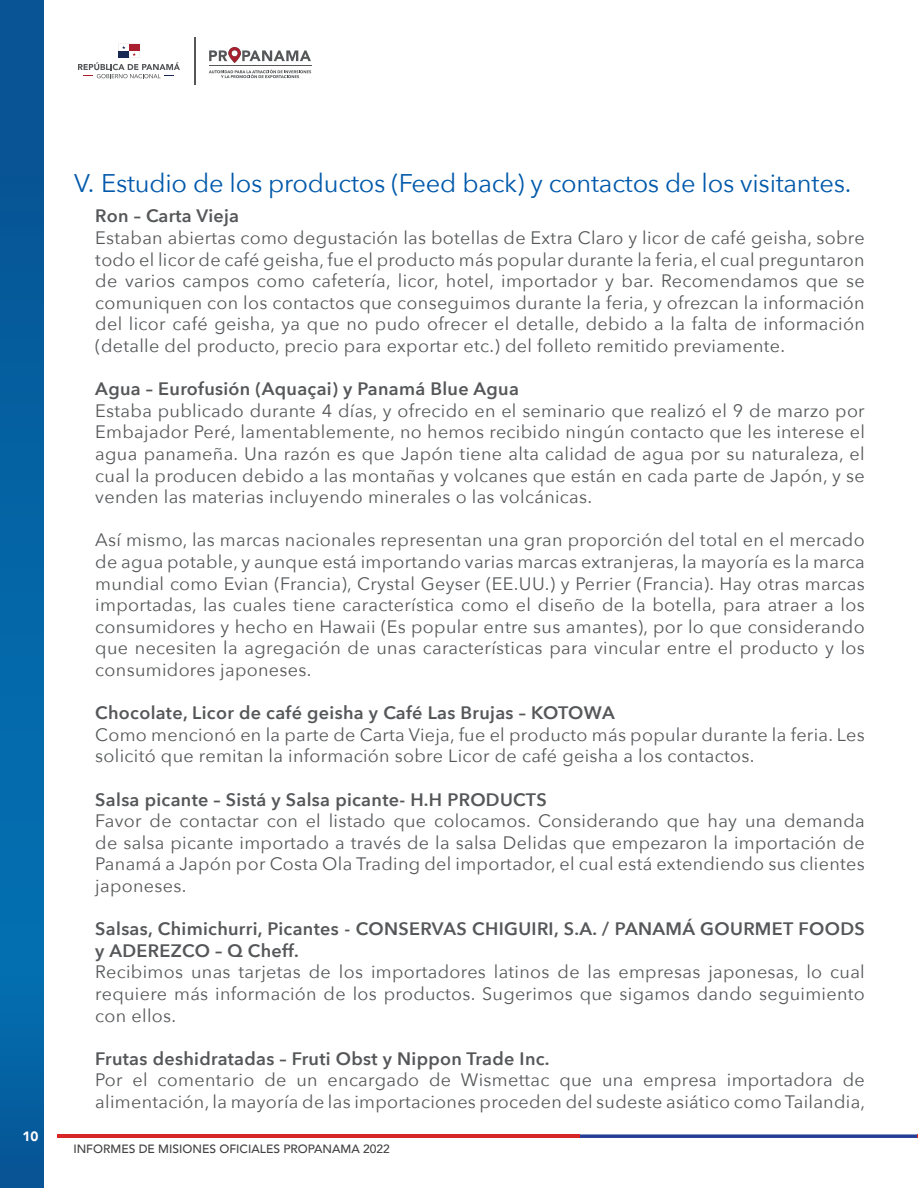
<style>
.page{position:relative;width:918px;height:1188px;background:#fff}
.page>*{position:absolute;margin:0;border:0;box-sizing:border-box;transform-origin:0 0}
.t1{font:25.5px "Avenir Next";letter-spacing:-.01em;color:#0059aa}
.t2{font:18px/21.6px "Avenir Next";letter-spacing:.02em;color:#555759;text-align:justify}
.t3{font:600 18px/21.6px "Avenir Next";letter-spacing:.02em;color:#555759}
.t4{font:900 13.5px "Avenir";color:#fff}
.t5{font:500 12px "Avenir";color:#414042}
</style>
<div class="page">
<svg style="left:0;top:0;width:43px;height:1188px;background:#0461a2"></svg>
<svg style="left:209px;top:70px;width:102px;height:8px"></svg>
<svg style="left:209px;top:47px;width:102px;height:16px"></svg>
<hr style="left:209px;top:65px;width:102px;height:1px;background:#555759">
<svg style="left:78px;top:44px;width:102px;height:34px"></svg>
<hr style="left:194px;top:38px;width:1px;height:47px;background:#555759">
<hr style="left:57px;top:1134px;width:522px;height:4px;background:#d62726">
<svg style="left:579px;top:1134px;width:339px;height:4px"></svg>
<p class="t4" style="left:22px;top:1125px;width:17px">10</p>
<h1 class="t1" style="left:74px;top:161px;width:779px">V. Estudio de los productos (Feed back) y contactos de los visitantes.</h1>
<p class="t3" style="left:95px;top:205px;width:145px">Ron – Carta Vieja</p>
<p class="t2" style="left:95px;top:226px;width:771px">Estaban abiertas como degustación las botellas de Extra Claro y licor de café geisha, sobre todo el licor de café geisha, fue el producto más popular durante la feria, el cual preguntaron de varios campos como cafetería, licor, hotel, importador y bar. Recomendamos que se comuniquen con los contactos que conseguimos durante la feria, y ofrezcan la información del licor café geisha, ya que no pudo ofrecer el detalle, debido a la falta de información (detalle del producto, precio para exportar etc.) del folleto remitido previamente.</p>
<p class="t3" style="left:95px;top:378px;width:425px">Agua – Eurofusión (Aquaçai) y Panamá Blue Agua</p>
<p class="t2" style="left:95px;top:399px;width:771px">Estaba publicado durante 4 días, y ofrecido en el seminario que realizó el 9 de marzo por Embajador Peré, lamentablemente, no hemos recibido ningún contacto que les interese el agua panameña. Una razón es que Japón tiene alta calidad de agua por su naturaleza, el cual la producen debido a las montañas y volcanes que están en cada parte de Japón, y se venden las materias incluyendo minerales o las volcánicas.</p>
<p class="t2" style="left:95px;top:529px;width:771px">Así mismo, las marcas nacionales representan una gran proporción del total en el mercado de agua potable, y aunque está importando varias marcas extranjeras, la mayoría es la marca mundial como Evian (Francia), Crystal Geyser (EE.UU.) y Perrier (Francia). Hay otras marcas importadas, las cuales tiene característica como el diseño de la botella, para atraer a los consumidores y hecho en Hawaii (Es popular entre sus amantes), por lo que considerando que necesiten la agregación de unas características para vincular entre el producto y los consumidores japoneses.</p>
<p class="t3" style="left:95px;top:702px;width:521px">Chocolate, Licor de café geisha y Café Las Brujas – KOTOWA</p>
<p class="t2" style="left:95px;top:723px;width:771px">Como mencionó en la parte de Carta Vieja, fue el producto más popular durante la feria. Les solicitó que remitan la información sobre Licor de café geisha a los contactos.</p>
<p class="t3" style="left:95px;top:788px;width:453px">Salsa picante – Sistá y Salsa picante- H.H PRODUCTS</p>
<p class="t2" style="left:95px;top:809px;width:771px">Favor de contactar con el listado que colocamos. Considerando que hay una demanda de salsa picante importado a través de la salsa Delidas que empezaron la importación de Panamá a Japón por Costa Ola Trading del importador, el cual está extendiendo sus clientes japoneses.</p>
<p class="t3" style="left:95px;top:918px;width:771px">Salsas, Chimichurri, Picantes - CONSERVAS CHIGUIRI, S.A. / PANAMÁ GOURMET FOODS y ADEREZCO – Q Cheff.</p>
<p class="t2" style="left:95px;top:961px;width:771px">Recibimos unas tarjetas de los importadores latinos de las empresas japonesas, lo cual requiere más información de los productos. Sugerimos que sigamos dando seguimiento con ellos.</p>
<p class="t3" style="left:95px;top:1047px;width:456px">Frutas deshidratadas – Fruti Obst y Nippon Trade Inc.</p>
<p class="t2" style="left:95px;top:1069px;width:772px">Por el comentario de un encargado de Wismettac que una empresa importadora de alimentación, la mayoría de las importaciones proceden del sudeste asiático como Tailandia,</p>
<p class="t5" style="left:73px;top:1138px;width:318px">INFORMES DE MISIONES OFICIALES PROPANAMA 2022</p>
</div>
